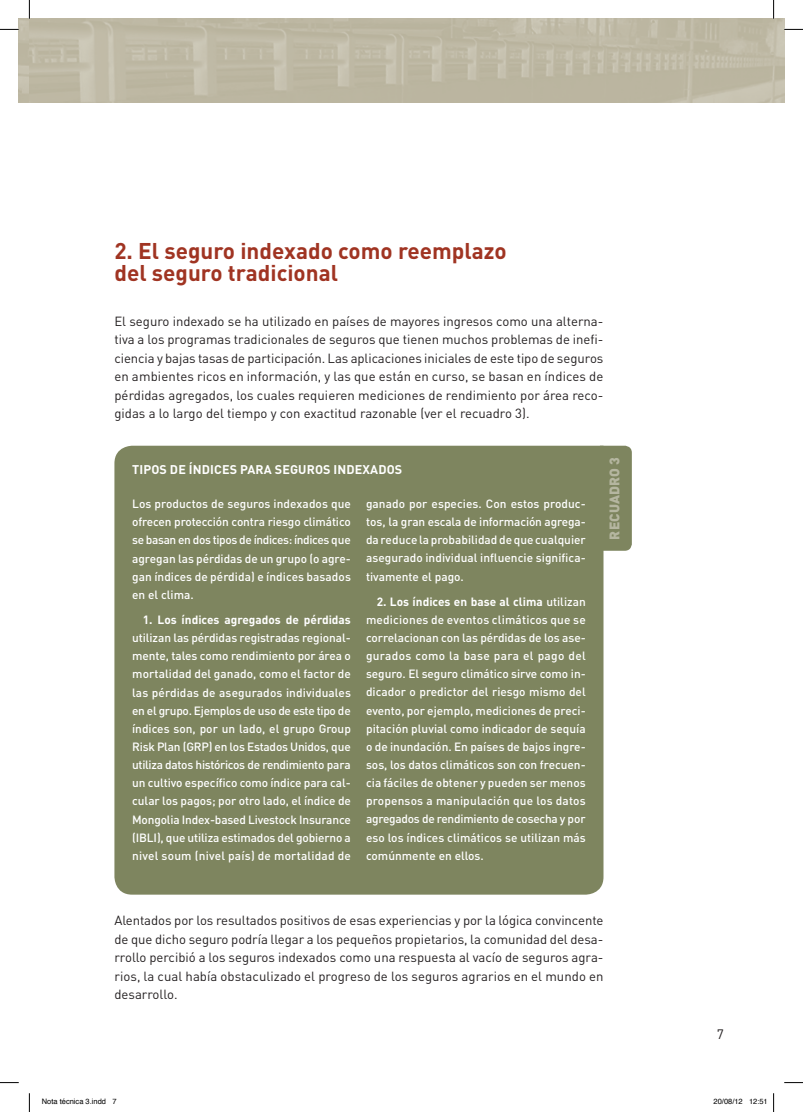
<style>
.page{position:relative;width:803px;height:1112px;background:#fff}
.page>*{position:absolute;margin:0;border:0;box-sizing:border-box;transform-origin:0 0}
.t1{font:700 22.5px/22.5px "DIN Pro";color:#a03422}
.t2{font:900 13.75px "DIN Pro";letter-spacing:.01em;color:#b5b6a0}
.t3{font:13.5px "DIN Pro";color:#231f20}
.t4{font:13.12px/18.5px "DIN Pro";color:#231f20;text-align:justify}
.t5{font:700 12.5px "DIN Pro";letter-spacing:.01em;color:#fff}
.t6{font:500 11.88px/18.1px "DIN Pro";letter-spacing:.005em;color:#fff;text-align:justify}
.t7{font:700 11.88px "DIN Pro";color:#fff}
.t8{font:7.5px "Helvetica";color:#000}
.s1{font-weight:700}
</style>
<div class="page">
<svg style="left:29px;top:19px;width:755px;height:83px;background:#beb9a4"></svg>
<div style="left:114px;top:445px;width:489px;height:449px;background:#7e855f"></div>
<div style="left:600px;top:445px;width:32px;height:105px;background:#7e855f"></div>
<svg style="left:0;top:29px;width:19px;height:1px"></svg>
<svg style="left:784px;top:29px;width:19px;height:1px"></svg>
<svg style="left:0;top:1082px;width:19px;height:1px"></svg>
<svg style="left:784px;top:1082px;width:19px;height:1px"></svg>
<svg style="left:29px;top:0;width:1px;height:19px"></svg>
<svg style="left:29px;top:1093px;width:1px;height:18px"></svg>
<svg style="left:773px;top:0;width:1px;height:19px"></svg>
<svg style="left:773px;top:1093px;width:1px;height:18px"></svg>
<h1 class="t1" style="left:114px;top:238px;width:394px">2. El seguro indexado como reemplazo del seguro tradicional</h1>
<p class="t4" style="left:114px;top:311px;width:491px">El seguro indexado se ha utilizado en países de mayores ingresos como una alterna&shy;tiva a los programas tradicionales de seguros que tienen muchos problemas de inefi&shy;ciencia y bajas tasas de participación. Las aplicaciones iniciales de este tipo de seguros en ambientes ricos en información, y las que están en curso, se basan en índices de pérdidas agregados, los cuales requieren mediciones de rendimiento por área reco&shy;gidas a lo largo del tiempo y con exactitud razonable (ver el recuadro 3).</p>
<p class="t5" style="left:132px;top:461px;width:270px">Tipos de índices para seguros indexados</p>
<p class="t6" style="left:132px;top:494px;width:220px">Los productos de seguros indexados que ofrecen protección contra riesgo climático se basan en dos tipos de índices: índices que agregan las pérdidas de un grupo (o agre&shy;gan índices de pérdida) e índices basados en el clima.</p>
<p class="t7" style="left:143px;top:611px;width:210px">1. Los índices agregados de pérdidas</p>
<p class="t6" style="left:132px;top:628px;width:220px">utilizan las pérdidas registradas regional&shy;mente, tales como rendimiento por área o mortalidad del ganado, como el factor de las pérdidas de asegurados individuales en el grupo. Ejemplos de uso de este tipo de índices son, por un lado, el grupo Group Risk Plan (GRP) en los Estados Unidos, que utiliza datos históricos de rendimiento para un cultivo específico como índice para cal&shy;cular los pagos; por otro lado, el índice de Mongolia Index-based Livestock Insurance (IBLI), que utiliza estimados del gobierno a nivel soum (nivel país) de mortalidad de</p>
<p class="t6" style="left:366px;top:494px;width:221px">ganado por especies. Con estos produc&shy;tos, la gran escala de información agrega&shy;da reduce la probabilidad de que cualquier asegurado individual influencie significa&shy;tivamente el pago.</p>
<p class="t6" style="left:366px;top:592px;width:221px;text-indent:11px"><span class="s1">2. Los índices en base al clima</span> utilizan mediciones de eventos climáticos que se correlacionan con las pérdidas de los ase&shy;gurados como la base para el pago del seguro. El seguro climático sirve como in&shy;dicador o predictor del riesgo mismo del evento, por ejemplo, mediciones de preci&shy;pitación pluvial como indicador de sequía o de inundación. En países de bajos ingre&shy;sos, los datos climáticos son con frecuen&shy;cia fáciles de obtener y pueden ser menos propensos a manipulación que los datos agregados de rendimiento de cosecha y por eso los índices climáticos se utilizan más comúnmente en ellos.</p>
<p class="t2" style="left:605px;top:539px;width:84px;rotate:-90deg">Recuadro 3</p>
<p class="t4" style="left:114px;top:910px;width:491px">Alentados por los resultados positivos de esas experiencias y por la lógica convincente de que dicho seguro podría llegar a los pequeños propietarios, la comunidad del desa&shy;rrollo percibió a los seguros indexados como una respuesta al vacío de seguros agra&shy;rios, la cual había obstaculizado el progreso de los seguros agrarios en el mundo en desarrollo.</p>
<p class="t3" style="left:717px;top:1024px;width:9px">7</p>
<p class="t8" style="left:42px;top:1095px;width:76px">Nota técnica 3.indd 7</p>
<p class="t8" style="left:713px;top:1095px;width:56px">20/08/12 12:51</p>
</div>
